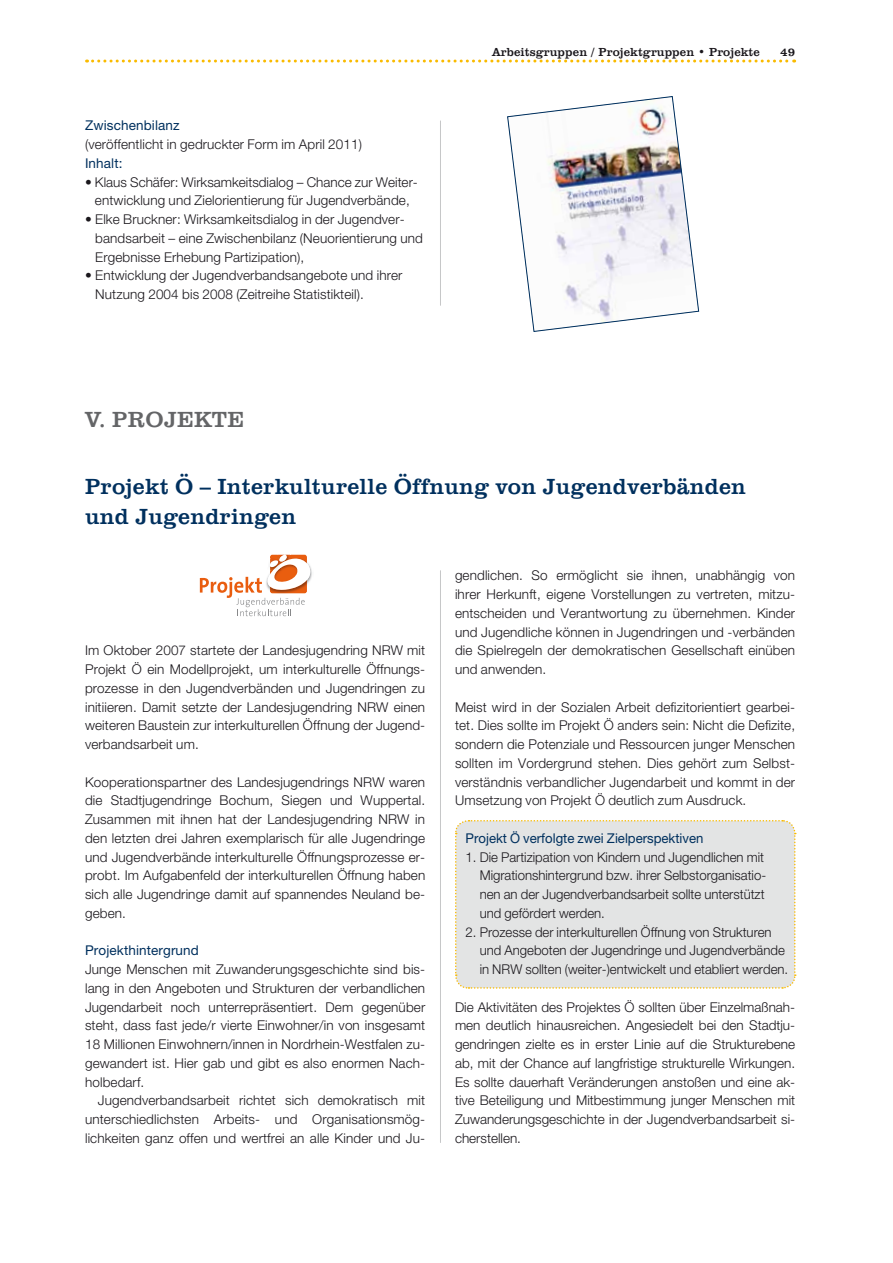
<style>
.page{position:relative;width:893px;height:1263px;background:#fff}
.page>*{position:absolute;margin:0;border:0;box-sizing:border-box;transform-origin:0 0}
.t1{font:22.5px/30px "Clarendon BT";letter-spacing:.01em;color:#00305e}
.t2{font:22.5px "Clarendon BT";letter-spacing:.01em;color:#646567}
.t3{font:300 13.5px/18.8px "Helvetica Neue LT Std";letter-spacing:.01em;color:#1a171c}
.t4{font:13.5px "Helvetica Neue LT Std";color:#00305e}
.t5{font:12px "Clarendon BT";letter-spacing:.005em;color:#1a171c}
.s1{font-weight:400;color:#00305e}
</style>
<div class="page">
<svg style="left:87px;top:60px;width:708px;height:3px"></svg>
<hr style="left:440px;top:121px;width:1px;height:185px;background:#c6c7c8">
<div style="left:455px;top:820px;width:341px;height:169px;background:#e3e4e4"></div>
<svg style="left:507px;top:96px;width:192px;height:236px"></svg>
<img style="left:310px;top:566px;width:2px;height:14px">
<svg style="left:200px;top:554px;width:110px;height:62px"></svg>
<hr style="left:440px;top:570px;width:1px;height:573px;background:#c6c7c8">
<p class="t3" style="left:85px;top:116px;width:279px"><span class="s1">Zwischenbilanz<br></span>(veröffentlicht in gedruckter Form im April 2011)<br><span class="s1">Inhalt:</span></p>
<p class="t3" style="left:85px;top:172px;width:334px;text-align:center">• Klaus Schäfer: Wirksamkeitsdialog – Chance zur Weiter&shy;entwicklung und Zielorientierung für Jugendverbände,</p>
<p class="t3" style="left:95px;top:210px;width:329px;text-indent:-10px">• Elke Bruckner: Wirksamkeitsdialog in der Jugendver&shy;bandsarbeit – eine Zwischenbilanz (Neuorientierung und<br>Ergebnisse Erhebung Partizipation),</p>
<p class="t3" style="left:95px;top:266px;width:309px;text-indent:-10px">• Entwicklung der Jugendverbandsangebote und ihrer<br>Nutzung 2004 bis 2008 (Zeitreihe Statistikteil).</p>
<p class="t2" style="left:85px;top:405px;width:161px">V. PROJEKTE</p>
<p class="t5" style="left:492px;top:44px;width:269px">Arbeitsgruppen / Projektgruppen • Projekte</p>
<p class="t5" style="left:780px;top:44px;width:16px">49</p>
<p class="t1" style="left:85px;top:471px;width:662px">Projekt Ö – Interkulturelle Öffnung von Jugendverbänden und Jugendringen</p>
<p class="t3" style="left:85px;top:641px;width:342px;text-align:justify">Im Oktober 2007 startete der Landesjugendring NRW mit Projekt Ö ein Modellprojekt, um interkulturelle Öffnungs&shy;prozesse in den Jugendverbänden und Jugendringen zu initiieren. Damit setzte der Landesjugendring NRW einen weiteren Baustein zur interkulturellen Öffnung der Jugend&shy;verbandsarbeit um.</p>
<p class="t3" style="left:85px;top:772px;width:342px;text-align:justify">Kooperationspartner des Landesjugendrings NRW waren die Stadtjugendringe Bochum, Siegen und Wuppertal.<br>Zusammen mit ihnen hat der Landesjugendring NRW in den letzten drei Jahren exemplarisch für alle Jugendringe und Jugendverbände interkulturelle Öffnungsprozesse er&shy;probt. Im Aufgabenfeld der interkulturellen Öffnung haben sich alle Jugendringe damit auf spannendes Neuland be&shy;geben.</p>
<p class="t4" style="left:85px;top:942px;width:115px">Projekthintergrund</p>
<p class="t3" style="left:85px;top:960px;width:342px">Junge Menschen mit Zuwanderungsgeschichte sind bis-</p>
<p class="t3" style="left:85px;top:978px;width:342px">lang in den Angeboten und Strukturen der verbandlichen</p>
<p class="t3" style="left:85px;top:997px;width:342px">Jugendarbeit noch unterrepräsentiert. Dem gegenüber</p>
<p class="t3" style="left:85px;top:1016px;width:342px">steht, dass fast jede/r vierte Einwohner/in von insgesamt</p>
<p class="t3" style="left:85px;top:1035px;width:342px">18 Millionen Einwohnern/innen in Nordrhein-Westfalen zu-</p>
<p class="t3" style="left:85px;top:1053px;width:342px">gewandert ist. Hier gab und gibt es also enormen Nach-</p>
<p class="t3" style="left:85px;top:1072px;width:61px">holbedarf.</p>
<p class="t3" style="left:98px;top:1091px;width:329px">Jugendverbandsarbeit richtet sich demokratisch mit</p>
<p class="t3" style="left:85px;top:1110px;width:342px">unterschiedlichsten Arbeits- und Organisationsmög-</p>
<p class="t3" style="left:85px;top:1128px;width:342px">lichkeiten ganz offen und wertfrei an alle Kinder und Ju-</p>
<p class="t3" style="left:455px;top:566px;width:342px;text-align:justify">gendlichen. So ermöglicht sie ihnen, unabhängig von ihrer Herkunft, eigene Vorstellungen zu vertreten, mitzu&shy;entscheiden und Verantwortung zu übernehmen. Kinder und Jugendliche können in Jugendringen und -verbänden die Spielregeln der demokratischen Gesellschaft einüben und anwenden.</p>
<p class="t3" style="left:455px;top:697px;width:342px;text-align:justify">Meist wird in der Sozialen Arbeit defizitorientiert gearbei&shy;tet. Dies sollte im Projekt Ö anders sein: Nicht die Defizite, sondern die Potenziale und Ressourcen junger Menschen sollten im Vordergrund stehen. Dies gehört zum Selbst&shy;verständnis verbandlicher Jugendarbeit und kommt in der Umsetzung von Projekt Ö deutlich zum Ausdruck.</p>
<p class="t4" style="left:466px;top:830px;width:239px">Projekt Ö verfolgte zwei Zielperspektiven</p>
<p class="t3" style="left:480px;top:847px;width:288px;text-indent:-14px">1. Die Partizipation von Kindern und Jugendlichen mit Migrationshintergrund bzw. ihrer Selbstorganisatio&shy;nen an der Jugendverbandsarbeit sollte unterstützt und gefördert werden.</p>
<p class="t3" style="left:480px;top:922px;width:310px;text-indent:-14px">2. Prozesse der interkulturellen Öffnung von Strukturen und Angeboten der Jugendringe und Jugendverbände in NRW sollten (weiter-)entwickelt und etabliert werden.</p>
<p class="t3" style="left:455px;top:997px;width:342px;text-align:justify">Die Aktivitäten des Projektes Ö sollten über Einzelmaßnah&shy;men deutlich hinausreichen. Angesiedelt bei den Stadtju&shy;gendringen zielte es in erster Linie auf die Strukturebene ab, mit der Chance auf langfristige strukturelle Wirkungen.<br>Es sollte dauerhaft Veränderungen anstoßen und eine ak&shy;tive Beteiligung und Mitbestimmung junger Menschen mit Zuwanderungsgeschichte in der Jugendverbandsarbeit si&shy;cherstellen.</p>
</div>
